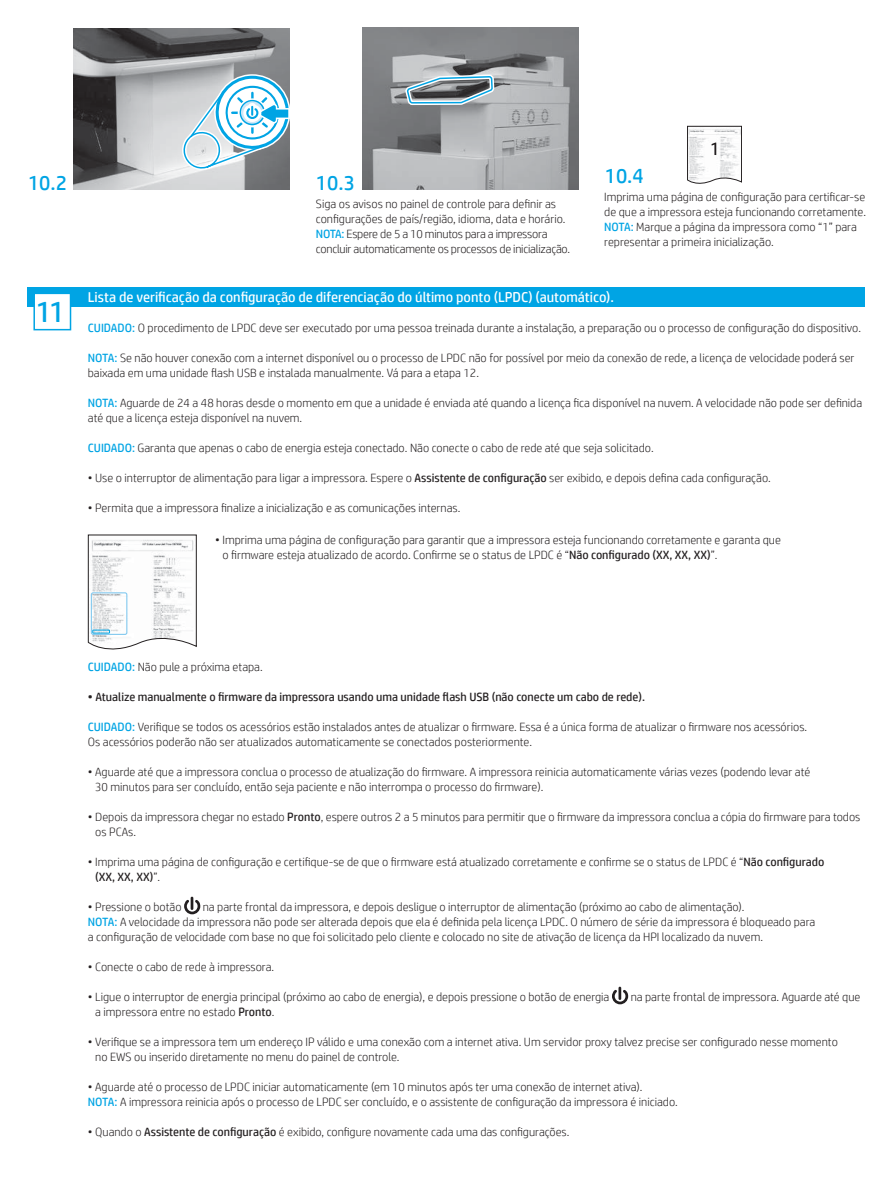
<style>
.page{position:relative;width:893px;height:1188px;background:#fff}
.page>*{position:absolute;margin:0;border:0;box-sizing:border-box;transform-origin:0 0}
.t1{font:30px "HP Simplified";color:#00a4e4}
.t2{font:21px "HP Simplified";color:#00a4e4}
.t3{font:14.25px "HP Simplified";color:#fff}
.t4{font:300 12px/15px "HP Simplified";color:#231f20}
.t5{font:300 12px/15px "HP Simplified";letter-spacing:-.02em;color:#231f20}
.t6{font:12px "HP Simplified";color:#231f20}
.s1{font-weight:400;color:#00a4e4}
.s2{font-weight:400}
</style>
<div class="page">
<img style="left:74px;top:28px;width:216px;height:162px">
<svg style="left:179px;top:71px;width:111px;height:104px"></svg>
<img style="left:362px;top:28px;width:216px;height:162px">
<svg style="left:402px;top:28px;width:95px;height:80px;background:#8d9498"></svg>
<svg style="left:88px;top:535px;width:109px;height:114px"></svg>
<div style="left:91px;top:592px;width:36px;height:43px;border:1px solid #83c9ef;border-radius:2px"></div>
<div style="left:92px;top:630px;width:18px;height:3px;border:1px solid #00a4e4"></div>
<div style="left:28px;top:287px;width:837px;height:20px;background:#00a4e4"></div>
<div style="left:33px;top:293px;width:38px;height:37px;background:#fff;border:2px solid #00a4e4"></div>
<svg style="left:687px;top:126px;width:55px;height:58px"></svg>
<svg style="left:184px;top:897px;width:16px;height:17px"></svg>
<svg style="left:612px;top:987px;width:16px;height:17px"></svg>
<h2 class="t2" style="left:28px;top:169px;width:41px">10.2</h2>
<h2 class="t2" style="left:316px;top:169px;width:41px">10.3</h2>
<h2 class="t2" style="left:605px;top:162px;width:41px">10.4</h2>
<h1 class="t1" style="left:36px;top:292px;width:31px">11</h1>
<p class="t5" style="left:316px;top:196px;width:256px">Siga os avisos no painel de controle para definir as configurações de país/região, idioma, data e horário.<br><span class="s1">NOTA:</span> Espere de 5 a 10 minutos para a impressora concluir automaticamente os processos de inicialização.</p>
<p class="t4" style="left:604px;top:189px;width:263px">Imprima uma página de configuração para certificar-se de que a impressora esteja funcionando corretamente.<br><span class="s1">NOTA:</span> Marque a página da impressora como “1” para representar a primeira inicialização.</p>
<p class="t3" style="left:88px;top:288px;width:528px">Lista de verificação da configuração de diferenciação do último ponto (LPDC) (automático).</p>
<p class="t4" style="left:88px;top:320px;width:775px"><span class="s1">CUIDADO:</span> O procedimento de LPDC deve ser executado por uma pessoa treinada durante a instalação, a preparação ou o processo de configuração do dispositivo.</p>
<p class="t4" style="left:88px;top:350px;width:768px"><span class="s1">NOTA:</span> Se não houver conexão com a internet disponível ou o processo de LPDC não for possível por meio da conexão de rede, a licença de velocidade poderá ser baixada em uma unidade flash USB e instalada manualmente. Vá para a etapa 12.</p>
<p class="t4" style="left:88px;top:395px;width:776px"><span class="s1">NOTA:</span> Aguarde de 24 a 48 horas desde o momento em que a unidade é enviada até quando a licença fica disponível na nuvem. A velocidade não pode ser definida até que a licença esteja disponível na nuvem.</p>
<p class="t4" style="left:88px;top:440px;width:567px"><span class="s1">CUIDADO:</span> Garanta que apenas o cabo de energia esteja conectado. Não conecte o cabo de rede até que seja solicitado.</p>
<p class="t4" style="left:88px;top:470px;width:684px">• Use o interruptor de alimentação para ligar a impressora. Espere o <span class="s2">Assistente de configuração</span> ser exibido, e depois defina cada configuração.</p>
<p class="t4" style="left:88px;top:500px;width:374px">• Permita que a impressora finalize a inicialização e as comunicações internas.</p>
<p class="t4" style="left:223px;top:532px;width:560px;text-indent:-7px">• Imprima uma página de configuração para garantir que a impressora esteja funcionando corretamente e garanta que o firmware esteja atualizado de acordo. Confirme se o status de LPDC é “<span class="s2">Não configurado (XX, XX, XX)</span>”.</p>
<p class="t4" style="left:88px;top:659px;width:176px"><span class="s1">CUIDADO:</span> Não pule a próxima etapa.</p>
<p class="t6" style="left:88px;top:689px;width:559px">• Atualize manualmente o firmware da impressora usando uma unidade flash USB (não conecte um cabo de rede).</p>
<p class="t4" style="left:88px;top:719px;width:721px"><span class="s1">CUIDADO:</span> Verifique se todos os acessórios estão instalados antes de atualizar o firmware. Essa é a única forma de atualizar o firmware nos acessórios.<br>Os acessórios poderão não ser atualizados automaticamente se conectados posteriormente.</p>
<p class="t4" style="left:95px;top:764px;width:716px;text-indent:-7px">• Aguarde até que a impressora conclua o processo de atualização do firmware. A impressora reinicia automaticamente várias vezes (podendo levar até<br>30 minutos para ser concluído, então seja paciente e não interrompa o processo do firmware).</p>
<p class="t4" style="left:95px;top:809px;width:767px;text-indent:-7px">• Depois da impressora chegar no estado <span class="s2">Pronto</span>, espere outros 2 a 5 minutos para permitir que o firmware da impressora conclua a cópia do firmware para todos os PCAs.</p>
<p class="t4" style="left:95px;top:854px;width:731px;text-indent:-7px">• Imprima uma página de configuração e certifique-se de que o firmware está atualizado corretamente e confirme se o status de LPDC é “<span class="s2">Não configurado (XX, XX, XX)</span>”.</p>
<p class="t4" style="left:88px;top:899px;width:95px">• Pressione o botão</p>
<p class="t4" style="left:88px;top:899px;width:729px;text-indent:115px">na parte frontal da impressora, e depois desligue o interruptor de alimentação (próximo ao cabo de alimentação).<br><span class="s1">NOTA:</span> A velocidade da impressora não pode ser alterada depois que ela é definida pela licença LPDC. O número de série da impressora é bloqueado para a configuração de velocidade com base no que foi solicitado pelo cliente e colocado no site de ativação de licença da HPI localizado da nuvem.</p>
<p class="t4" style="left:88px;top:959px;width:188px">• Conecte o cabo de rede à impressora.</p>
<p class="t4" style="left:88px;top:989px;width:523px">• Ligue o interruptor de energia principal (próximo ao cabo de energia), e depois pressione o botão de energia</p>
<p class="t4" style="left:631px;top:989px;width:231px">na parte frontal de impressora. Aguarde até que</p>
<p class="t4" style="left:95px;top:1004px;width:181px">a impressora entre no estado <span class="s2">Pronto</span>.</p>
<p class="t4" style="left:95px;top:1034px;width:744px;text-indent:-7px">• Verifique se a impressora tem um endereço IP válido e uma conexão com a internet ativa. Um servidor proxy talvez precise ser configurado nesse momento no EWS ou inserido diretamente no menu do painel de controle.</p>
<p class="t4" style="left:88px;top:1079px;width:591px">• Aguarde até o processo de LPDC iniciar automaticamente (em 10 minutos após ter uma conexão de internet ativa).<br><span class="s1">NOTA:</span> A impressora reinicia após o processo de LPDC ser concluído, e o assistente de configuração da impressora é iniciado.</p>
<p class="t4" style="left:88px;top:1124px;width:483px">• Quando o <span class="s2">Assistente de configuração</span> é exibido, configure novamente cada uma das configurações.</p>
</div>
